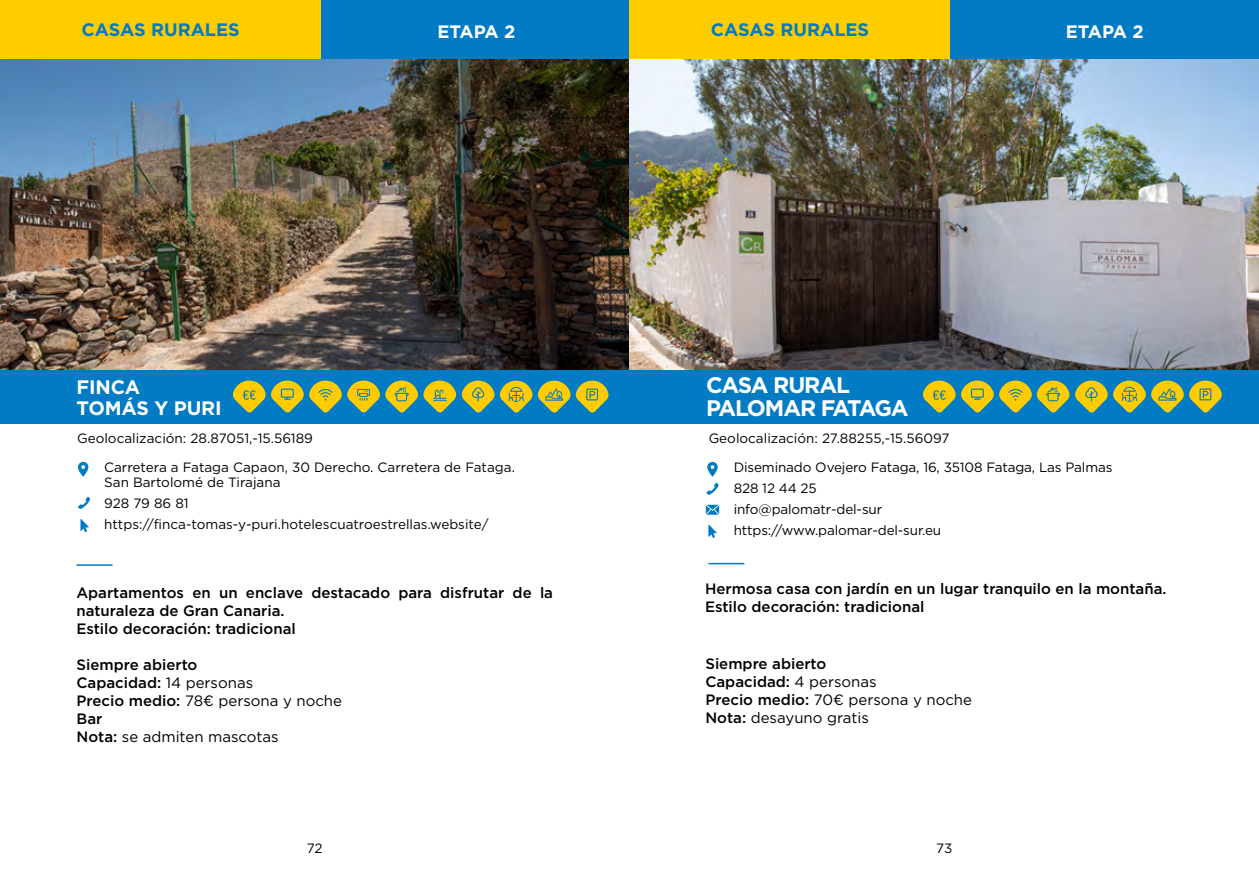
<style>
.page{position:relative;width:1259px;height:893px;background:#fff}
.page>*{position:absolute;margin:0;border:0;box-sizing:border-box;transform-origin:0 0}
.t1{font:700 22.5px/22.5px "Gotham";letter-spacing:-.05em;color:#fff}
.t2{font:700 19.5px/21px "Gotham";letter-spacing:-.01em;color:#fff}
.t3{font:700 18px "Gotham";color:#007bc4}
.t4{font:700 18px "Gotham";letter-spacing:-.035em;color:#fff}
.t5{font:500 15px/18px "Gotham Pro";color:#000}
.t6{font:13.5px/21px "Gotham";color:#000}
.s1{font-weight:400}
</style>
<div class="page">
<div style="left:0;top:0;width:322px;height:60px;background:#fc0"></div>
<div style="left:321px;top:0;width:308px;height:60px;background:#007bc4"></div>
<img style="left:0;top:60px;width:1259px;height:310px">
<div style="left:0;top:370px;width:629px;height:53px;background:#007bc4"></div>
<hr style="left:77px;top:564px;width:36px;height:2px;background:#007bc4">
<svg style="left:78px;top:462px;width:10px;height:15px"></svg>
<svg style="left:233px;top:381px;width:376px;height:32px"></svg>
<svg style="left:80px;top:519px;width:9px;height:13px"></svg>
<svg style="left:78px;top:497px;width:12px;height:12px"></svg>
<div style="left:629px;top:0;width:321px;height:60px;background:#fc0"></div>
<div style="left:950px;top:0;width:309px;height:60px;background:#007bc4"></div>
<div style="left:629px;top:370px;width:630px;height:53px;background:#007bc4"></div>
<hr style="left:708px;top:563px;width:36px;height:1px;background:#007bc4">
<svg style="left:707px;top:462px;width:10px;height:15px"></svg>
<svg style="left:706px;top:483px;width:12px;height:12px"></svg>
<svg style="left:706px;top:505px;width:13px;height:10px"></svg>
<svg style="left:708px;top:525px;width:8px;height:13px"></svg>
<svg style="left:923px;top:381px;width:299px;height:32px"></svg>
<p class="t3" style="left:81px;top:18px;width:160px">CASAS RURALES</p>
<p class="t4" style="left:437px;top:20px;width:79px">ETAPA 2</p>
<p class="t3" style="left:711px;top:18px;width:160px">CASAS RURALES</p>
<p class="t4" style="left:1065px;top:20px;width:79px">ETAPA 2</p>
<h2 class="t2" style="left:77px;top:376px;width:147px">FINCA<br>TOMÁS Y PURI</h2>
<h1 class="t1" style="left:706px;top:374px;width:204px">CASA RURAL<br>PALOMAR FATAGA</h1>
<p class="t6" style="left:77px;top:427px;width:237px">Geolocalización: 28.87051,-15.56189</p>
<p class="t6" style="left:708px;top:427px;width:242px">Geolocalización: 27.88255,-15.56097</p>
<p class="t6" style="left:104px;top:460px;width:412px;line-height:15px">Carretera a Fataga Capaon, 30 Derecho. Carretera de Fataga.<br>San Bartolomé de Tirajana</p>
<p class="t6" style="left:104px;top:493px;width:386px">928 79 86 81 https://finca-tomas-y-puri.hotelescuatroestrellas.website/</p>
<p class="t6" style="left:733px;top:457px;width:380px">Diseminado Ovejero Fataga, 16, 35108 Fataga, Las Palmas<br>828 12 44 25<br>info@palomatr-del-sur<br>https://www.palomar-del-sur.eu</p>
<p class="t5" style="left:76px;top:583px;width:478px">Apartamentos en un enclave destacado para disfrutar de la naturaleza de Gran Canaria.<br>Estilo decoración: tradicional</p>
<p class="t5" style="left:705px;top:579px;width:463px">Hermosa casa con jardín en un lugar tranquilo en la montaña.<br>Estilo decoración: tradicional</p>
<p class="t5" style="left:77px;top:655px;width:267px">Siempre abierto<br>Capacidad: <span class="s1">14 personas<br></span>Precio medio: <span class="s1">78€ persona y noche<br></span>Bar<br>Nota: <span class="s1">se admiten mascotas</span></p>
<p class="t5" style="left:705px;top:654px;width:268px">Siempre abierto<br>Capacidad: <span class="s1">4 personas<br></span>Precio medio: <span class="s1">70€ persona y noche<br></span>Nota: <span class="s1">desayuno gratis</span></p>
<p class="t6" style="left:307px;top:838px;width:17px">72</p>
<p class="t6" style="left:936px;top:838px;width:18px">73</p>
</div>
